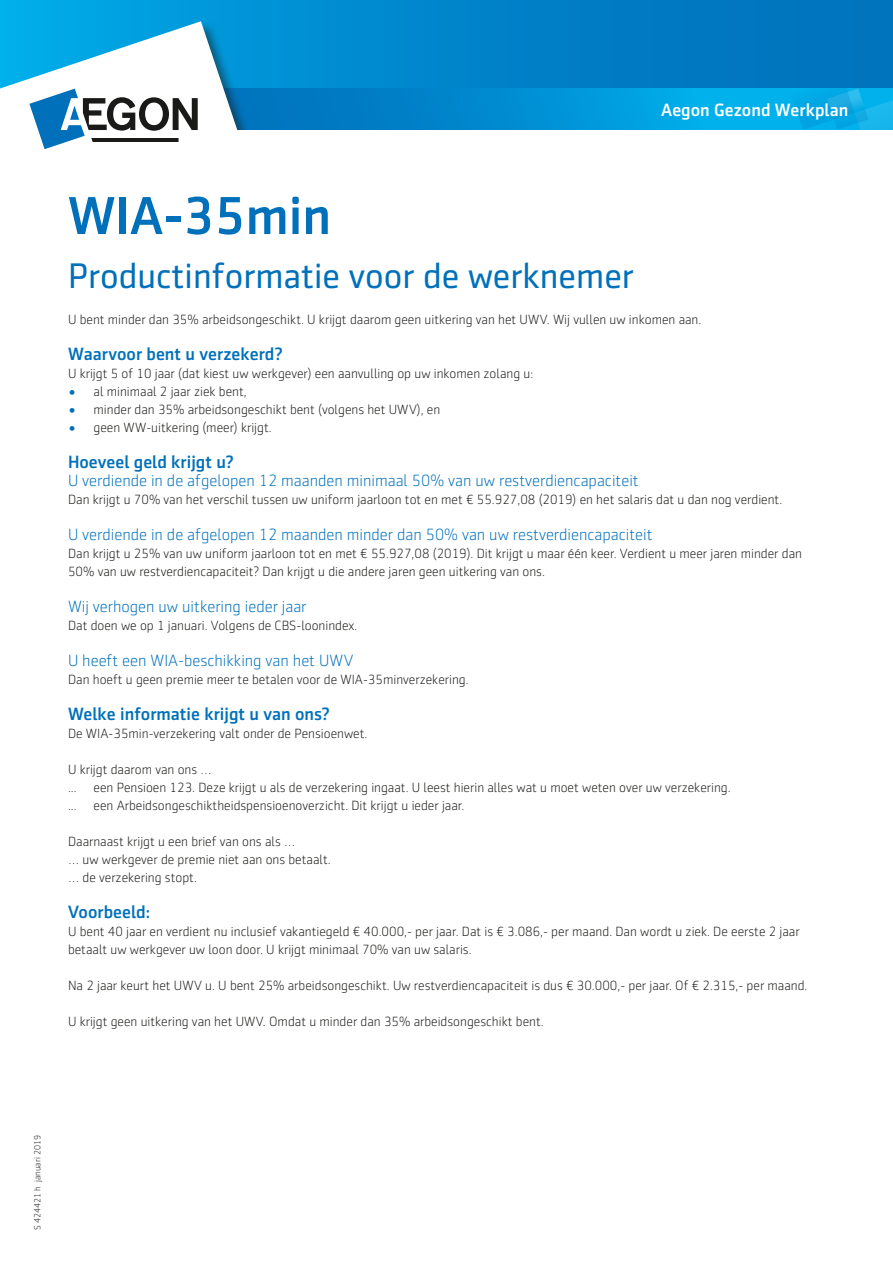
<style>
.page{position:relative;width:893px;height:1263px;background:#fff}
.page>*{position:absolute;margin:0;border:0;box-sizing:border-box;transform-origin:0 0}
.COVER_titel{font:500 54px "Sentico Sans DT";color:#0070ba}
.COVER_subtitel{font:36px "Sentico Sans DT";color:#0070ba}
.KOP_tussenkop{font:500 18px "Sentico Sans DT";color:#0070ba}
.t1{font:500 18px "Sentico Sans DT";color:#fff}
.KOP_alineakopje{font:300 16.5px "Sentico Sans DT";color:#0070ba}
.TEKST_body{font:300 13.5px/18px "Sentico Sans DT";color:#1a1a18}
.t2{font:300 9px "Sentico Sans DT";color:#1a1a18}
.s1{font-size:16.2px;color:#0070ba}
</style>
<div class="page">
<div style="left:0;top:0;width:893px;height:96px;background:linear-gradient(to right,#00a7e5,#006db8)"></div>
<svg style="left:255px;top:89px;width:531px;height:41px;background:#0091d4"></svg>
<svg style="left:786px;top:89px;width:107px;height:41px;background:#08ade7"></svg>
<div style="left:0;top:21px;width:255px;height:136px;background:#1a1a18;opacity:.55"></div>
<div style="left:0;top:130px;width:893px;height:50px;background:#fff"></div>
<svg style="left:0;top:21px;width:241px;height:128px"></svg>
<h3 class="t1" style="left:661px;top:99px;width:189px">Aegon Gezond Werkplan</h3>
<p class="COVER_titel" style="left:68px;top:185px;width:265px">WIA-35min</p>
<p class="COVER_subtitel" style="left:68px;top:256px;width:567px">Productinformatie voor de werknemer</p>
<p class="TEKST_body" style="left:68px;top:311px;width:635px">U bent minder dan 35% arbeidsongeschikt. U krijgt daarom geen uitkering van het UWV. Wij vullen uw inkomen aan.</p>
<p class="KOP_tussenkop" style="left:68px;top:344px;width:216px">Waarvoor bent u verzekerd?</p>
<p class="TEKST_body" style="left:68px;top:365px;width:467px">U krijgt 5 of 10 jaar (dat kiest uw werkgever) een aanvulling op uw inkomen zolang u:</p>
<p class="TEKST_body" style="left:68px;top:383px;width:180px"><span class="s1">•</span> al minimaal 2 jaar ziek bent,</p>
<p class="TEKST_body" style="left:68px;top:401px;width:374px"><span class="s1">•</span> minder dan 35% arbeidsongeschikt bent (volgens het UWV), en</p>
<p class="TEKST_body" style="left:68px;top:419px;width:205px"><span class="s1">•</span> geen WW-uitkering (meer) krijgt.</p>
<p class="KOP_tussenkop" style="left:68px;top:452px;width:167px">Hoeveel geld krijgt u?</p>
<p class="KOP_alineakopje" style="left:68px;top:472px;width:572px">U verdiende in de afgelopen 12 maanden minimaal 50% van uw restverdiencapaciteit</p>
<p class="TEKST_body" style="left:68px;top:491px;width:716px">Dan krijgt u 70% van het verschil tussen uw uniform jaarloon tot en met € 55.927,08 (2019) en het salaris dat u dan nog verdient.</p>
<p class="KOP_alineakopje" style="left:68px;top:526px;width:586px">U verdiende in de afgelopen 12 maanden minder dan 50% van uw restverdiencapaciteit</p>
<p class="TEKST_body" style="left:68px;top:545px;width:735px">Dan krijgt u 25% van uw uniform jaarloon tot en met € 55.927,08 (2019). Dit krijgt u maar één keer. Verdient u meer jaren minder dan<br>50% van uw restverdiencapaciteit? Dan krijgt u die andere jaren geen uitkering van ons.</p>
<p class="KOP_alineakopje" style="left:68px;top:598px;width:240px">Wij verhogen uw uitkering ieder jaar</p>
<p class="TEKST_body" style="left:68px;top:617px;width:291px">Dat doen we op 1 januari. Volgens de CBS-loonindex.</p>
<p class="KOP_alineakopje" style="left:68px;top:652px;width:287px">U heeft een WIA-beschikking van het UWV</p>
<p class="TEKST_body" style="left:68px;top:671px;width:402px">Dan hoeft u geen premie meer te betalen voor de WIA-35minverzekering.</p>
<p class="KOP_tussenkop" style="left:68px;top:704px;width:263px">Welke informatie krijgt u van ons?</p>
<p class="TEKST_body" style="left:68px;top:725px;width:301px">De WIA-35min-verzekering valt onder de Pensioenwet.</p>
<p class="TEKST_body" style="left:68px;top:761px;width:145px">U krijgt daarom van ons …</p>
<p class="TEKST_body" style="left:68px;top:779px;width:664px">... een Pensioen 123. Deze krijgt u als de verzekering ingaat. U leest hierin alles wat u moet weten over uw verzekering.</p>
<p class="TEKST_body" style="left:68px;top:797px;width:398px">... een Arbeidsongeschiktheidspensioenoverzicht. Dit krijgt u ieder jaar.</p>
<p class="TEKST_body" style="left:68px;top:833px;width:229px">Daarnaast krijgt u een brief van ons als …</p>
<p class="TEKST_body" style="left:68px;top:851px;width:264px">… uw werkgever de premie niet aan ons betaalt.</p>
<p class="TEKST_body" style="left:68px;top:869px;width:130px">… de verzekering stopt.</p>
<p class="KOP_tussenkop" style="left:68px;top:902px;width:84px">Voorbeeld:</p>
<p class="TEKST_body" style="left:68px;top:923px;width:733px">U bent 40 jaar en verdient nu inclusief vakantiegeld € 40.000,- per jaar. Dat is € 3.086,- per maand. Dan wordt u ziek. De eerste 2 jaar betaalt uw werkgever uw loon door. U krijgt minimaal 70% van uw salaris.</p>
<p class="TEKST_body" style="left:68px;top:977px;width:741px">Na 2 jaar keurt het UWV u. U bent 25% arbeidsongeschikt. Uw restverdiencapaciteit is dus € 30.000,- per jaar. Of € 2.315,- per maand.</p>
<p class="TEKST_body" style="left:68px;top:1013px;width:477px">U krijgt geen uitkering van het UWV. Omdat u minder dan 35% arbeidsongeschikt bent.</p>
<p class="t2" style="left:33px;top:1230px;width:96px;rotate:-90deg">S 424421 h januari 2019</p>
</div>
